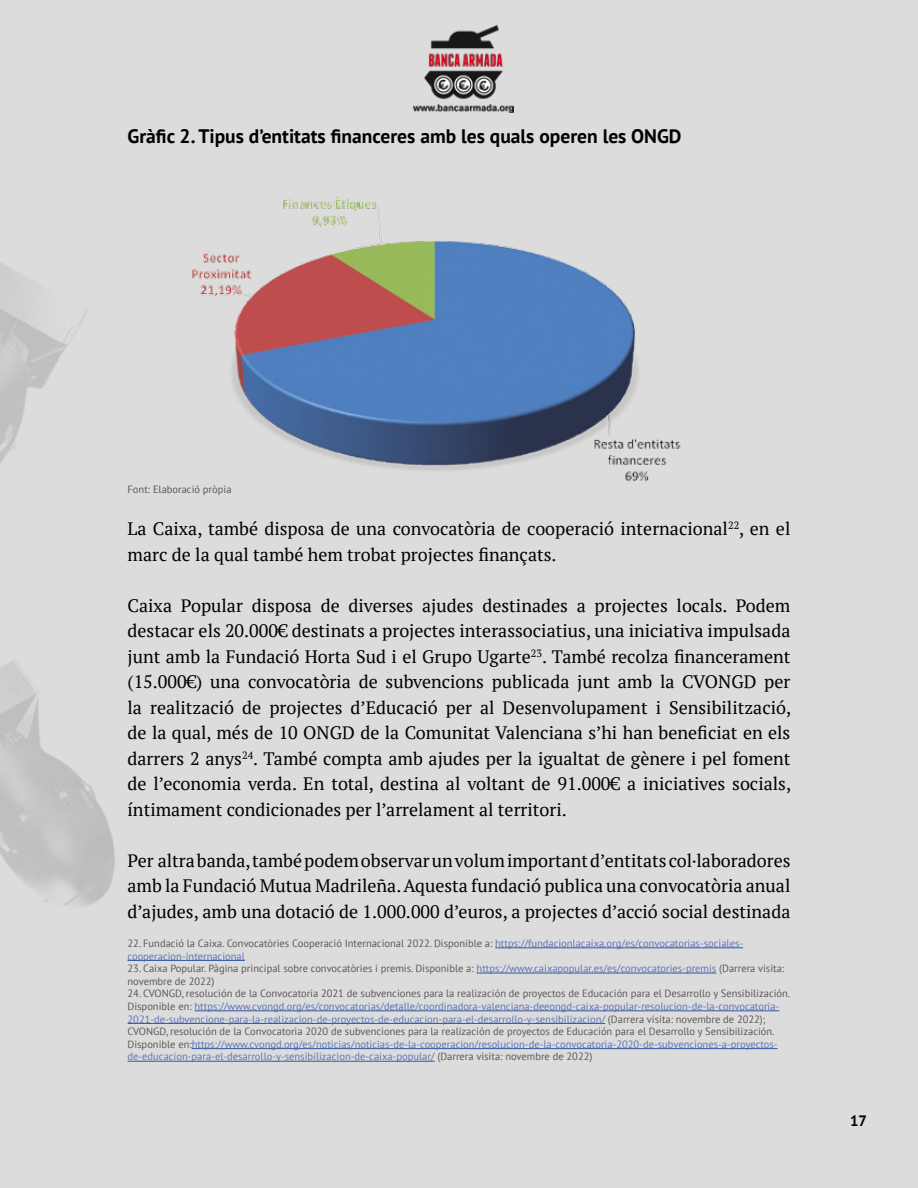
<style>
.page{position:relative;width:918px;height:1188px;background:#fff}
.page>*{position:absolute;margin:0;border:0;box-sizing:border-box;transform-origin:0 0}
.t1{font:700 19.5px "PT Sans";color:#000}
.t2{font:18px/25.5px "PT Serif";color:#000;text-align:justify}
.t3{font:700 15px "PT Sans";color:#000}
.t4{font:10.5px/12.6px "PT Sans";color:#5b73b7}
.t5{font:10.5px/12.6px "PT Sans";color:#575756}
.s1{color:#575756}
.s2{color:#5b73b7}
</style>
<div class="page">
<div style="left:1px;top:0;width:917px;height:1188px;background:#dcdcdc"></div>
<img style="left:413px;top:26px;width:101px;height:86px">
<img style="left:0;top:163px;width:88px;height:401px">
<img style="left:0;top:564px;width:285px;height:620px">
<hr style="left:495px;top:948px;width:248px;height:1px;background:#2d57a4">
<hr style="left:128px;top:960px;width:117px;height:1px;background:#2d57a4">
<hr style="left:477px;top:973px;width:239px;height:1px;background:#2d57a4">
<hr style="left:195px;top:1011px;width:584px;height:1px;background:#2d57a4">
<hr style="left:128px;top:1023px;width:477px;height:1px;background:#2d57a4">
<hr style="left:192px;top:1048px;width:586px;height:1px;background:#2d57a4">
<hr style="left:128px;top:1061px;width:307px;height:1px;background:#2d57a4">
<img style="left:192px;top:196px;width:489px;height:285px">
<p class="t1" style="left:128px;top:123px;width:556px">Gràfic 2. Tipus d’entitats financeres amb les quals operen les ONGD</p>
<p class="t5" style="left:128px;top:483px;width:106px">Font: Elaboració pròpia</p>
<p class="t2" style="left:128px;top:516px;width:664px">La Caixa, també disposa de una convocatòria de cooperació internacional<sup>22</sup>, en el marc de la qual també hem trobat projectes finançats.</p>
<p class="t2" style="left:128px;top:592px;width:665px">Caixa Popular disposa de diverses ajudes destinades a projectes locals. Podem destacar els 20.000€ destinats a projectes interassociatius, una iniciativa impulsada junt amb la Fundació Horta Sud i el Grupo Ugarte<sup>23</sup>. També recolza financerament (15.000€) una convocatòria de subvencions publicada junt amb la CVONGD per la realització de projectes d’Educació per al Desenvolupament i Sensibilització, de la qual, més de 10 ONGD de la Comunitat Valenciana s’hi han beneficiat en els darrers 2 anys<sup>24</sup>. També compta amb ajudes per la igualtat de gènere i pel foment de l’economia verda. En total, destina al voltant de 91.000€ a iniciatives socials, íntimament condicionades per l’arrelament al territori.</p>
<p class="t2" style="left:128px;top:847px;width:664px">Per altra banda, també podem observar un volum important d’entitats col·laboradores amb la Fundació Mutua Madrileña. Aquesta fundació publica una convocatòria anual d’ajudes, amb una dotació de 1.000.000 d’euros, a projectes d’acció social destinada</p>
<p class="t4" style="left:128px;top:937px;width:617px"><span class="s1">22. Fundació la Caixa. Convocatòries Cooperació Internacional 2022. Disponible a:</span> https://fundacionlacaixa.org/es/convocatorias-sociales&shy;cooperacion-internacional</p>
<p class="t5" style="left:128px;top:962px;width:658px">23. Caixa Popular. Pàgina principal sobre convocatòries i premis. Disponible a: <span class="s2">https://www.caixapopular.es/es/convocatories-premis</span> (Darrera visita: novembre de 2022)</p>
<p class="t4" style="left:128px;top:987px;width:664px"><span class="s1">24. CVONGD, resolución de la Convocatoria 2021 de subvenciones para la realización de proyectos de Educación para el Desarrollo y Sensibilización.<br>Disponible en:</span> https://www.cvongd.org/es/convocatorias/detalle/coordinadora-valenciana-deeongd-caixa-popular-resolucion-de-la-convocatoria-2021-de-subvencione-para-la-realizacion-de-proyectos-de-educacion-para-el-desarrollo-y-sensibilizacion/ <span class="s1">(Darrera visita: novembre de 2022); CVONGD, resolución de la Convocatoria 2020 de subvenciones para la realización de proyectos de Educación para el Desarrollo y Sensibilización.<br>Disponible en:</span>https://www.cvongd.org/es/noticias/noticias-de-la-cooperacion/resolucion-de-la-convocatoria-2020-de-subvenciones-a-proyectos&shy;de-educacion-para-el-desarrollo-y-sensibilizacion-de-caixa-popular/ <span class="s1">(Darrera visita: novembre de 2022)</span></p>
<p class="t3" style="left:850px;top:1111px;width:19px">17</p>
</div>
